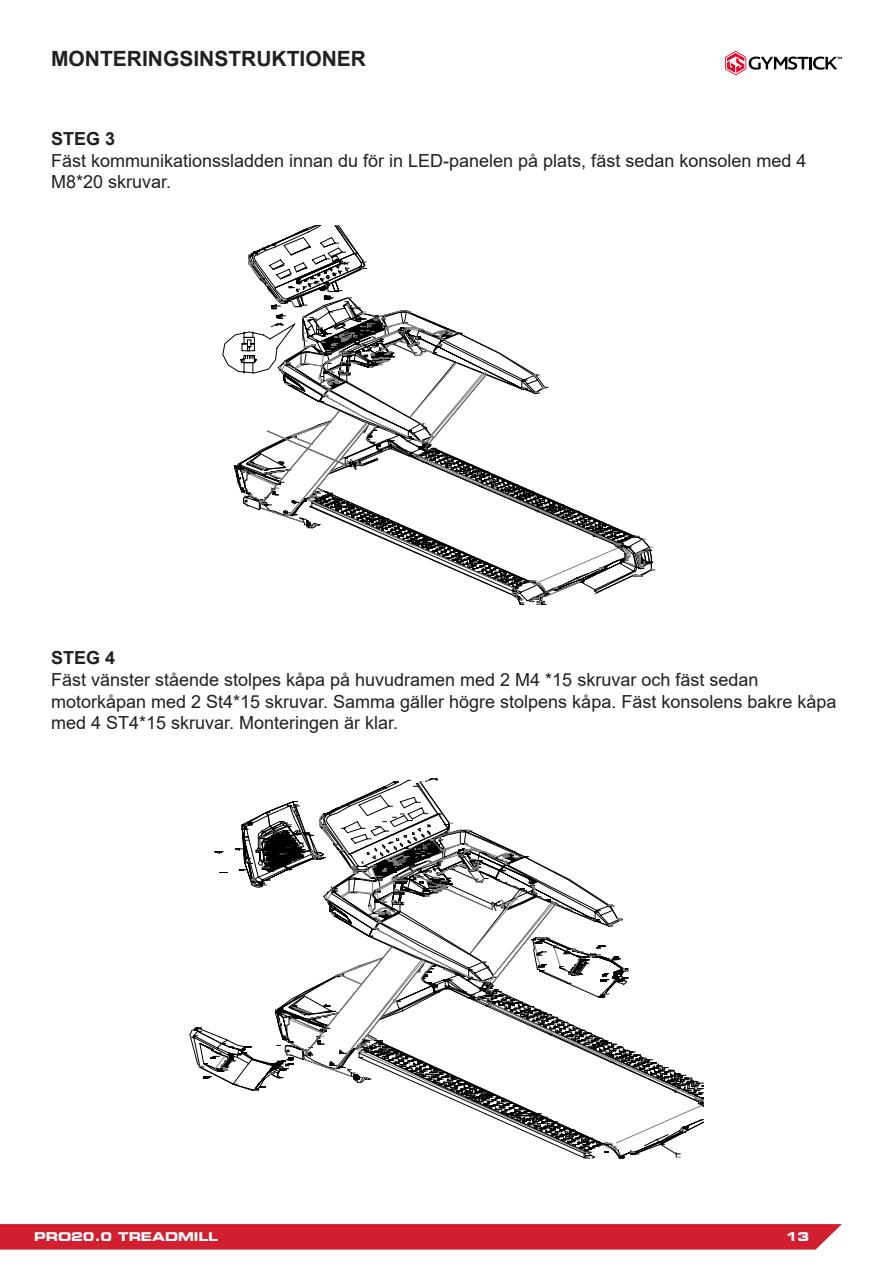
<style>
.page{position:relative;width:893px;height:1263px;background:#fff}
.page>*{position:absolute;margin:0;border:0;box-sizing:border-box;transform-origin:0 0}
.t1{font:700 21px "Arial";color:#231f20}
.正文{font:18px/21.6px "Arial";color:#231f20}
.t2{font:700 18px "Arial";color:#231f20}
.t3{font:700 expanded 12px "Square 721 BT";color:#fff}
.s1{font-weight:700}
</style>
<div class="page">
<div style="left:0;top:1224px;width:842px;height:25px;background:#d21f2f"></div>
<svg style="left:725px;top:51px;width:117px;height:24px"></svg>
<svg style="left:223px;top:225px;width:432px;height:380px"></svg>
<svg style="left:191px;top:778px;width:513px;height:381px"></svg>
<p class="t1" style="left:51px;top:44px;width:316px">MONTERINGSINSTRUKTIONER</p>
<p class="正文" style="left:51px;top:128px;width:757px"><span class="s1">STEG 3<br></span>Fäst kommunikationssladden innan du för in LED-panelen på plats, fäst sedan konsolen med 4<br>M8*20 skruvar.</p>
<p class="t2" style="left:51px;top:645px;width:66px">STEG 4</p>
<p class="正文" style="left:51px;top:669px;width:787px">Fäst vänster stående stolpes kåpa på huvudramen med 2 M4 *15 skruvar och fäst sedan motorkåpan med 2 St4*15 skruvar. Samma gäller högre stolpens kåpa. Fäst konsolens bakre kåpa med 4 ST4*15 skruvar. Monteringen är klar.</p>
<p class="t3" style="left:34px;top:1230px;width:185px">PRO20.0 TREADMILL</p>
<p class="t3" style="left:786px;top:1230px;width:25px">13</p>
</div>
